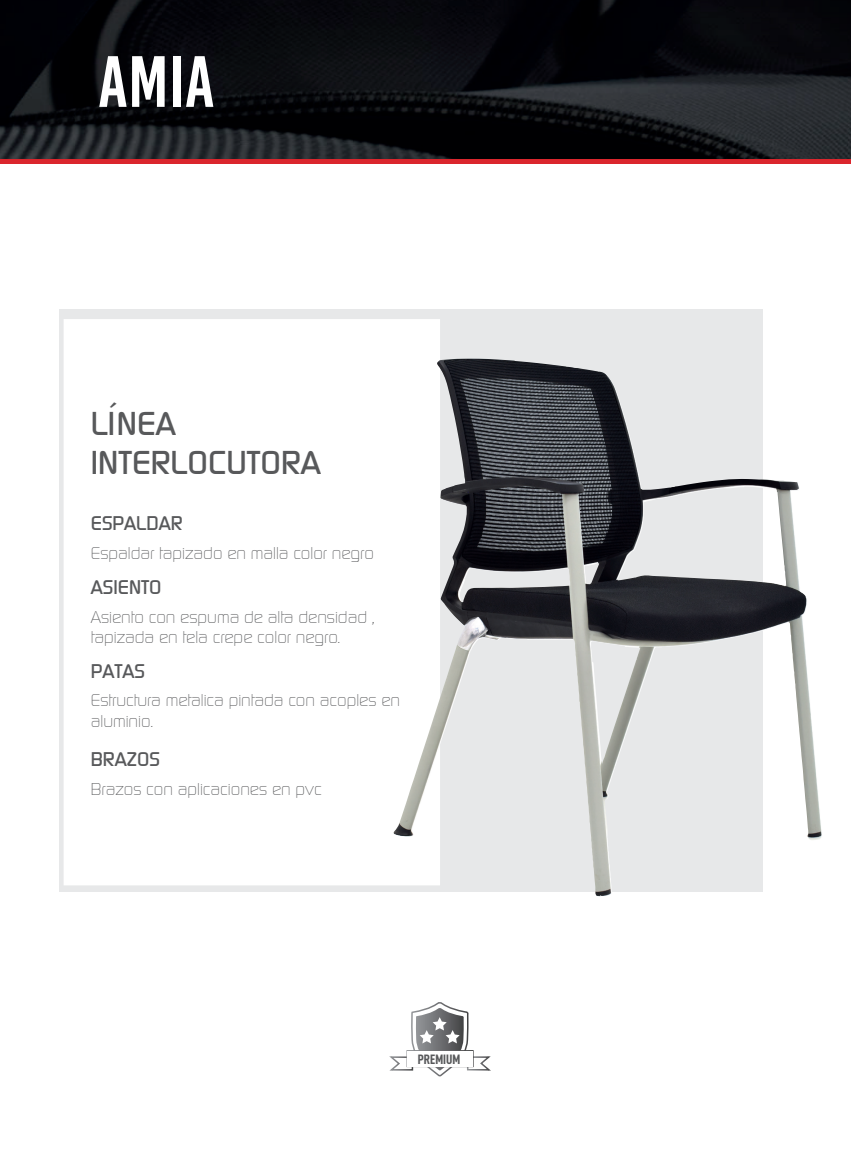
<style>
.page{position:relative;width:851px;height:1170px;background:#fff}
.page>*{position:absolute;margin:0;border:0;box-sizing:border-box;transform-origin:0 0}
.t1{font:72.45px "Bebas Kai";color:#fff}
.t2{font:500 32.85px/39.5px "Continuum";color:#58595b}
.t3{font:500 19.65px "Continuum";color:#58595b}
.t4{font:300 16.95px/20.4px "Continuum";color:#58595b}
.t5{font:13.65px "D DIN Condensed Bold";color:#58595b}
</style>
<div class="page">
<svg style="left:389px;top:1002px;width:102px;height:75px"></svg>
<svg style="left:0;top:158px;width:850px;height:6px;background:#ba242a"></svg>
<img style="left:0;top:0;width:850px;height:158px">
<svg style="left:59px;top:309px;width:703px;height:583px;background:#c3c4c5"></svg>
<svg style="left:64px;top:319px;width:376px;height:566px"></svg>
<img style="left:393px;top:358px;width:182px;height:478px">
<h1 class="t1" style="left:98px;top:43px;width:118px">AMIA</h1>
<h2 class="t2" style="left:91px;top:403px;width:232px">LÍNEA<br>INTERLOCUTORA</h2>
<p class="t3" style="left:91px;top:510px;width:93px">ESPALDAR</p>
<p class="t4" style="left:91px;top:542px;width:285px">Espaldar tapizado en malla color negro</p>
<p class="t3" style="left:91px;top:574px;width:72px">ASIENTO</p>
<p class="t4" style="left:91px;top:606px;width:285px">Asiento con espuma de alta densidad , tapizada en tela crepe color negro.</p>
<p class="t3" style="left:91px;top:658px;width:56px">PATAS</p>
<p class="t4" style="left:91px;top:690px;width:311px">Estructura metalica pintada con acoples en aluminio.</p>
<p class="t3" style="left:91px;top:746px;width:71px">BRAZOS</p>
<p class="t4" style="left:91px;top:778px;width:232px">Brazos con aplicaciones en pvc</p>
<p class="t5" style="left:418px;top:1051px;width:44px">PREMIUM</p>
</div>
